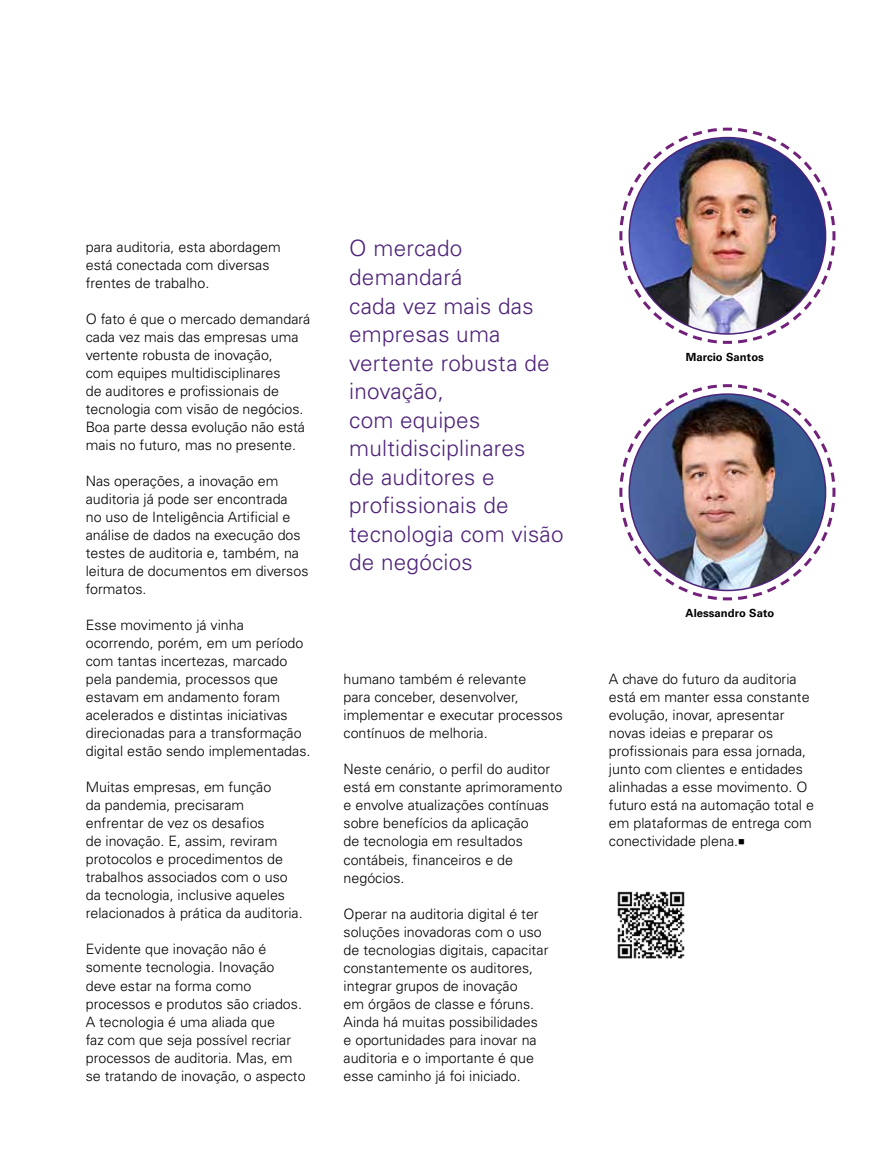
<style>
.page{position:relative;width:893px;height:1170px;background:#fff}
.page>*{position:absolute;margin:0;border:0;box-sizing:border-box;transform-origin:0 0}
.t1{font:300 22.5px/28.5px "Univers";letter-spacing:.01em;color:#4e2379}
.t2{font:300 14.25px/18px "Univers";color:#000}
.t3{font:700 11.25px "Univers";letter-spacing:.005em;color:#000}
</style>
<div class="page">
<svg style="left:619px;top:127px;width:217px;height:217px"></svg>
<svg style="left:619px;top:384px;width:217px;height:217px"></svg>
<img style="left:617px;top:891px;width:68px;height:68px">
<img style="left:629px;top:137px;width:197px;height:197px;border-radius:98px">
<img style="left:629px;top:394px;width:197px;height:196px;border-radius:98px">
<p class="t2" style="left:86px;top:238px;width:197px">para auditoria, esta abordagem está conectada com diversas frentes de trabalho.</p>
<p class="t2" style="left:86px;top:310px;width:226px">O fato é que o mercado demandará cada vez mais das empresas uma vertente robusta de inovação,<br>com equipes multidisciplinares<br>de auditores e profissionais de tecnologia com visão de negócios.<br>Boa parte dessa evolução não está mais no futuro, mas no presente.</p>
<p class="t2" style="left:86px;top:472px;width:224px">Nas operações, a inovação em auditoria já pode ser encontrada<br>no uso de Inteligência Artificial e análise de dados na execução dos testes de auditoria e, também, na leitura de documentos em diversos formatos.</p>
<p class="t2" style="left:86px;top:616px;width:226px">Esse movimento já vinha ocorrendo, porém, em um período com tantas incertezas, marcado pela pandemia, processos que estavam em andamento foram acelerados e distintas iniciativas direcionadas para a transformação digital estão sendo implementadas.</p>
<p class="t2" style="left:86px;top:778px;width:218px">Muitas empresas, em função<br>da pandemia, precisaram enfrentar de vez os desafios<br>de inovação. E, assim, reviram protocolos e procedimentos de trabalhos associados com o uso da tecnologia, inclusive aqueles relacionados à prática da auditoria.</p>
<p class="t2" style="left:86px;top:940px;width:221px">Evidente que inovação não é somente tecnologia. Inovação deve estar na forma como processos e produtos são criados.<br>A tecnologia é uma aliada que<br>faz com que seja possível recriar processos de auditoria. Mas, em se tratando de inovação, o aspecto</p>
<h1 class="t1" style="left:349px;top:234px;width:216px">O mercado demandará<br>cada vez mais das empresas uma vertente robusta de inovação,<br>com equipes multidisciplinares<br>de auditores e profissionais de tecnologia com visão de negócios</h1>
<p class="t2" style="left:344px;top:670px;width:221px">humano também é relevante<br>para conceber, desenvolver, implementar e executar processos contínuos de melhoria.</p>
<p class="t2" style="left:344px;top:760px;width:220px">Neste cenário, o perfil do auditor está em constante aprimoramento e envolve atualizações contínuas sobre benefícios da aplicação<br>de tecnologia em resultados contábeis, financeiros e de negócios.</p>
<p class="t2" style="left:344px;top:904px;width:206px">Operar na auditoria digital é ter soluções inovadoras com o uso de tecnologias digitais, capacitar constantemente os auditores, integrar grupos de inovação<br>em órgãos de classe e fóruns.<br>Ainda há muitas possibilidades e oportunidades para inovar na auditoria e o importante é que esse caminho já foi iniciado.</p>
<p class="t3" style="left:686px;top:351px;width:80px">Marcio Santos</p>
<p class="t3" style="left:685px;top:606px;width:90px">Alessandro Sato</p>
<p class="t2" style="left:609px;top:670px;width:207px">A chave do futuro da auditoria está em manter essa constante evolução, inovar, apresentar novas ideias e preparar os profissionais para essa jornada, junto com clientes e entidades alinhadas a esse movimento. O futuro está na automação total e em plataformas de entrega com conectividade plena.■</p>
</div>
